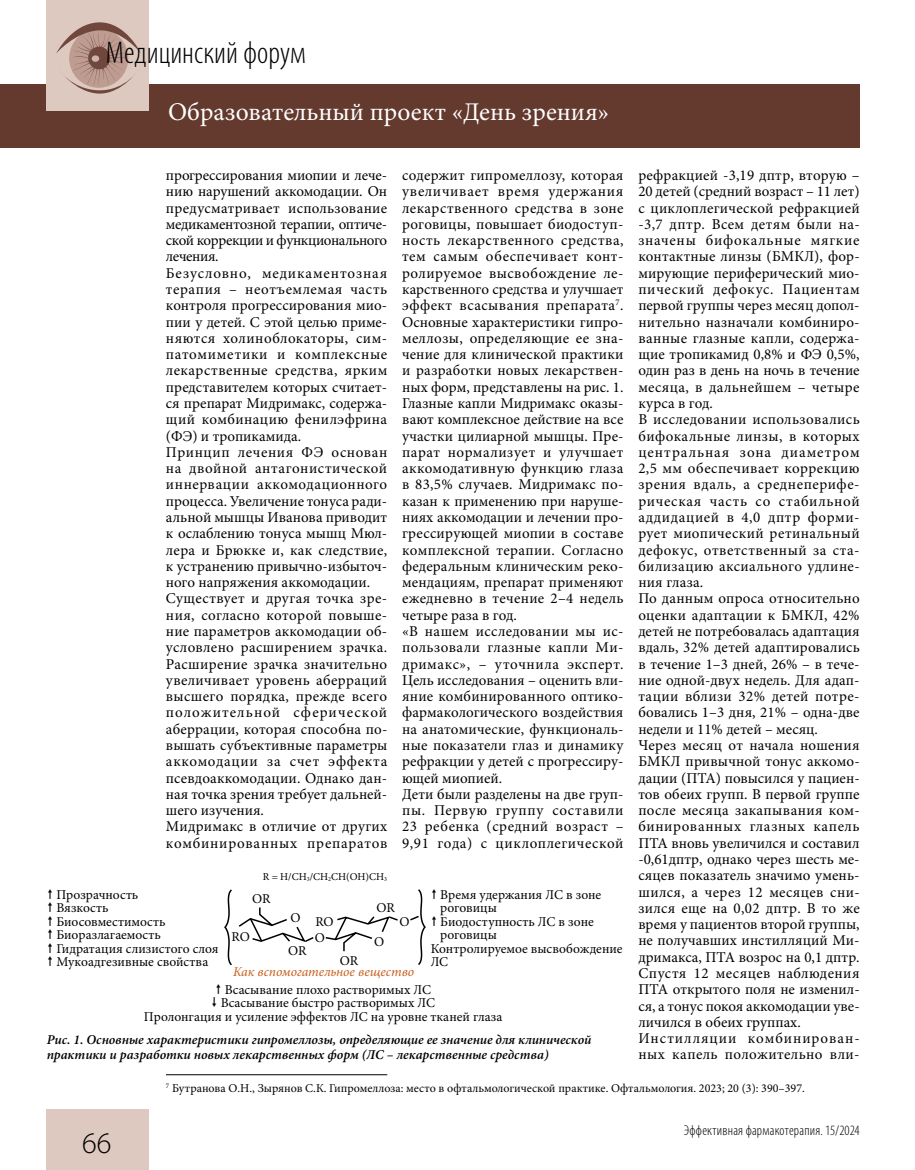
<style>
.page{position:relative;width:915px;height:1170px;background:#fff}
.page>*{position:absolute;margin:0;border:0;box-sizing:border-box;transform-origin:0 0}
.t1{font:300 condensed 31.5px "Myriad Pro";color:#000}
.t2{font:300 30px "Myriad Pro";color:#000}
.t3{font:25.5px "Minion Pro";color:#fff}
.t4{font:15px/16.2px "Minion Pro";letter-spacing:.015em;color:#000}
.t5{font:300 condensed 14.25px "Myriad Pro";letter-spacing:.015em;color:#000}
.t6{font:13.5px/13.5px "Minion Pro";color:#000}
.t7{font:italic 600 13.5px/15px "Minion Pro";color:#000}
.t8{font:italic 13.5px "Minion Pro";color:#c85c1a}
.t9{font:12px "Minion Pro";color:#000}
.t10{font:10.5px "Minion Pro";color:#000}
.s1{font-size:6.15px}
</style>
<div class="page">
<div style="left:0;top:84px;width:859px;height:63px;background:#64392e"></div>
<div style="left:47px;top:0;width:102px;height:111px;background:#dec9c1"></div>
<div style="left:47px;top:1108px;width:102px;height:61px;background:#dec9c1"></div>
<svg style="left:56px;top:22px;width:85px;height:72px"></svg>
<hr style="left:166px;top:1074px;width:221px;height:1px;background:#000">
<svg style="left:325px;top:916px;width:73px;height:36px"></svg>
<svg style="left:224px;top:889px;width:90px;height:77px"></svg>
<svg style="left:410px;top:889px;width:16px;height:76px"></svg>
<h1 class="t1" style="left:106px;top:34px;width:201px">Медицинский форум</h1>
<h3 class="t3" style="left:168px;top:95px;width:442px">Образовательный проект «День зрения»</h3>
<p class="t4" style="left:166px;top:167px;width:223px">прогрессирования миопии и лече&shy;нию нарушений аккомодации. Он предусматривает использование медикаментозной терапии, оптиче&shy;ской коррекции и функционального лечения.<br>Безусловно, медикаментозная терапия – неотъемлемая часть контроля прогрессирования мио&shy;пии у детей. С этой целью приме&shy;няются холиноблокаторы, сим&shy;патомиметики и комплексные лекарственные средства, ярким представителем которых считает&shy;ся препарат Мидримакс, содержа&shy;щий комбинацию фенилэфрина (ФЭ) и тропикамида.<br>Принцип лечения ФЭ основан на двойной антагонистической иннервации аккомодационного процесса. Увеличение тонуса ради&shy;альной мышцы Иванова приводит к ослаблению тонуса мышц Мюл&shy;лера и Брюкке и, как следствие, к устранению привычно-избыточ&shy;ного напряжения аккомодации.<br>Существует и другая точка зре&shy;ния, согласно которой повыше&shy;ние параметров аккомодации об&shy;условлено расширением зрачка.<br>Расширение зрачка значительно увеличивает уровень аберраций высшего порядка, прежде всего положительной сферической аберрации, которая способна по&shy;вышать субъективные параметры аккомодации за счет эффекта псевдоаккомодации. Однако дан&shy;ная точка зрения требует дальней&shy;шего изучения.<br>Мидримакс в отличие от других комбинированных препаратов</p>
<p class="t4" style="left:402px;top:167px;width:223px">содержит гипромеллозу, которая увеличивает время удержания лекарственного средства в зоне роговицы, повышает биодоступ&shy;ность лекарственного средства, тем самым обеспечивает конт&shy;ролируемое высвобождение ле&shy;карственного средства и улучшает эффект всасывания препарата<sup>7</sup>.<br>Основные характеристики гипро&shy;меллозы, определяющие ее зна&shy;чение для клинической практики и разработки новых лекарствен&shy;ных форм, представлены на рис. 1.<br>Глазные капли Мидримакс оказы&shy;вают комплексное действие на все участки цилиарной мышцы. Пре&shy;парат нормализует и улучшает аккомодативную функцию глаза в 83,5% случаев. Мидримакс по&shy;казан к применению при наруше&shy;ниях аккомодации и лечении про&shy;грессирующей миопии в составе комплексной терапии. Согласно федеральным клиническим реко&shy;мендациям, препарат применяют ежедневно в течение 2–4 недель четыре раза в год.<br>«В нашем исследовании мы ис&shy;пользовали глазные капли Ми&shy;дримакс», – уточнила эксперт.<br>Цель исследования – оценить вли&shy;яние комбинированного оптико&shy;фармакологического воздействия на анатомические, функциональ&shy;ные показатели глаз и динамику рефракции у детей с прогрессиру&shy;ющей миопией.<br>Дети были разделены на две груп&shy;пы. Первую группу составили<br>23 ребенка (средний возраст –<br>9,91 года) с циклоплегической</p>
<p class="t4" style="left:638px;top:167px;width:223px">рефракцией -3,19 дптр, вторую –<br>20 детей (средний возраст – 11 лет) с циклоплегической рефракцией -3,7 дптр. Всем детям были на&shy;значены бифокальные мягкие контактные линзы (БМКЛ), фор&shy;мирующие периферический мио&shy;пический дефокус. Пациентам первой группы через месяц допол&shy;нительно назначали комбиниро&shy;ванные глазные капли, содержа&shy;щие тропикамид 0,8% и ФЭ 0,5%, один раз в день на ночь в течение месяца, в дальнейшем – четыре курса в год.<br>В исследовании использовались бифокальные линзы, в которых центральная зона диаметром<br>2,5 мм обеспечивает коррекцию зрения вдаль, а среднеперифе&shy;рическая часть со стабильной аддидацией в 4,0 дптр форми&shy;рует миопический ретинальный дефокус, ответственный за ста&shy;билизацию аксиального удлине&shy;ния глаза.<br>По данным опроса относительно оценки адаптации к БМКЛ, 42% детей не потребовалась адаптация вдаль, 32% детей адаптировались в течение 1–3 дней, 26% – в тече&shy;ние одной-двух недель. Для адап&shy;тации вблизи 32% детей потре&shy;бовались 1–3 дня, 21% – одна-две недели и 11% детей – месяц.<br>Через месяц от начала ношения<br>БМКЛ привычной тонус аккомо&shy;дации (ПТА) повысился у пациен&shy;тов обеих групп. В первой группе после месяца закапывания ком&shy;бинированных глазных капель<br>ПТА вновь увеличился и составил -0,61дптр, однако через шесть ме&shy;сяцев показатель значимо умень&shy;шился, а через 12 месяцев сни&shy;зился еще на 0,02 дптр. В то же время у пациентов второй группы, не получавших инстилляций Ми&shy;дримакса, ПТА возрос на 0,1 дптр.<br>Спустя 12 месяцев наблюдения<br>ПТА открытого поля не изменил&shy;ся, а тонус покоя аккомодации уве&shy;личился в обеих группах.<br>Инстилляции комбинирован&shy;ных капель положительно вли-</p>
<p class="t9" style="left:166px;top:1079px;width:640px"><sup>7</sup> Бутранова О.Н., Зырянов С.К. Гипромеллоза: место в офтальмологической практике. Офтальмология. 2023; 20 (3): 390–397.</p>
<p class="t10" style="left:263px;top:869px;width:126px">R = H/CH<span class="s1">3</span>/CH<span class="s1">2</span>CH(OH)CH<span class="s1">3</span></p>
<p class="t6" style="left:252px;top:891px;width:20px">OR</p>
<p class="t6" style="left:56px;top:887px;width:163px">Прозрачность<br>Вязкость<br>Биосовместимость<br>Биоразлагаемость<br>Гидратация слизистого слоя<br>Мукоадгезивные свойства</p>
<p class="t6" style="left:440px;top:887px;width:162px">Время удержания ЛС в зоне</p>
<p class="t6" style="left:376px;top:900px;width:20px">OR</p>
<p class="t6" style="left:440px;top:901px;width:58px">роговицы</p>
<p class="t6" style="left:440px;top:914px;width:155px">Биодоступность ЛС в зоне</p>
<p class="t6" style="left:440px;top:928px;width:58px">роговицы</p>
<p class="t6" style="left:430px;top:941px;width:193px">Контролируемое высвобождение</p>
<p class="t6" style="left:430px;top:955px;width:19px">ЛС</p>
<p class="t6" style="left:225px;top:982px;width:208px">Всасывание плохо растворимых ЛС</p>
<p class="t6" style="left:221px;top:996px;width:216px">Всасывание быстро растворимых ЛС</p>
<p class="t6" style="left:144px;top:1009px;width:360px">Пролонгация и усиление эффектов ЛС на уровне тканей глаза</p>
<p class="t6" style="left:290px;top:910px;width:12px">O</p>
<p class="t6" style="left:399px;top:914px;width:12px">O</p>
<p class="t6" style="left:314px;top:931px;width:12px">O</p>
<p class="t6" style="left:374px;top:935px;width:12px">O</p>
<p class="t6" style="left:315px;top:914px;width:20px">RO</p>
<p class="t6" style="left:231px;top:929px;width:20px">RO</p>
<p class="t6" style="left:288px;top:944px;width:20px">OR</p>
<p class="t6" style="left:340px;top:954px;width:20px">OR</p>
<p class="t8" style="left:233px;top:962px;width:183px">Как вспомогательное вещество</p>
<p class="t7" style="left:47px;top:1032px;width:546px">Рис. 1. Основные характеристики гипромеллозы, определяющие ее значение для клинической практики и разработки новых лекарственных форм (ЛС – лекарственные средства)</p>
<h2 class="t2" style="left:82px;top:1126px;width:31px">66</h2>
<p class="t5" style="left:683px;top:1121px;width:177px">Эффективная фармакотерапия. 15/2024</p>
</div>
